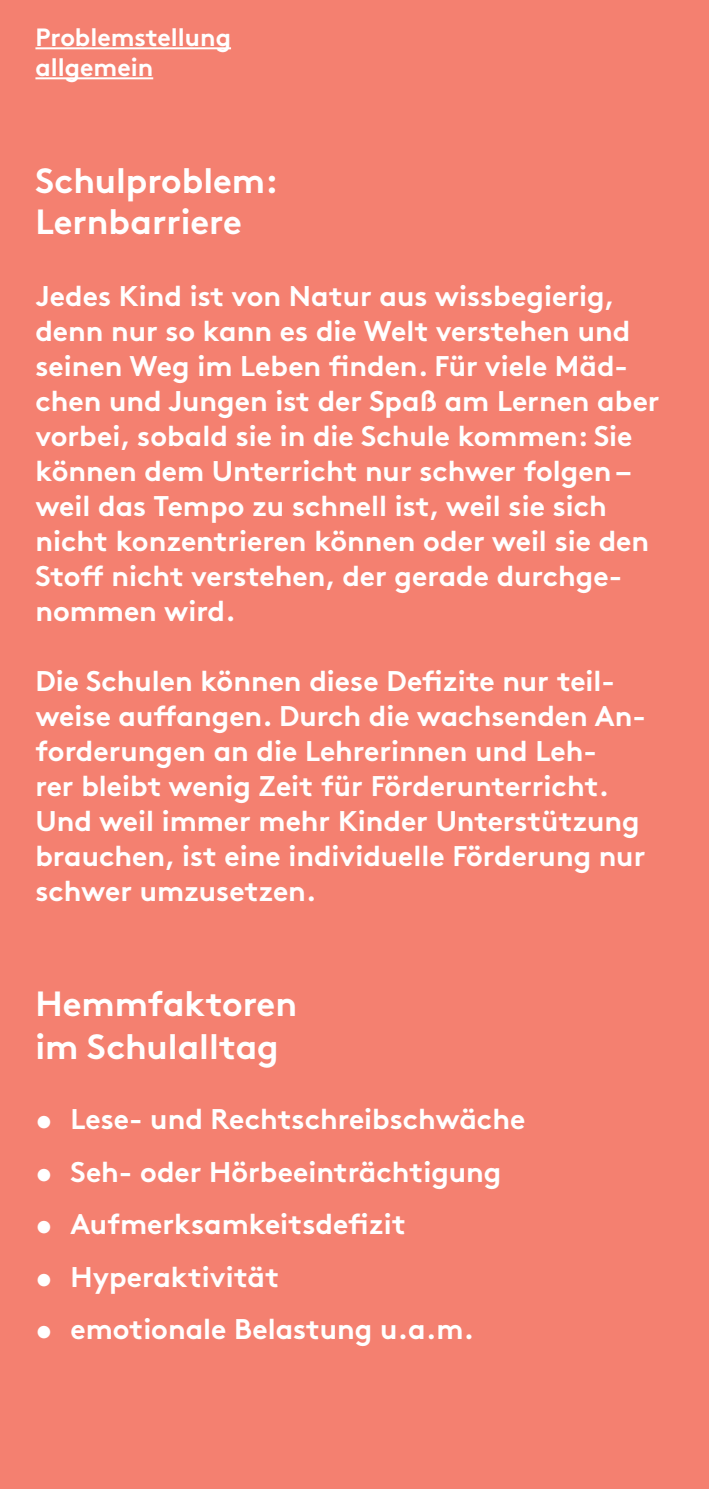
<style>
.page{position:relative;width:709px;height:1489px;background:#fff}
.page>*{position:absolute;margin:0;border:0;box-sizing:border-box;transform-origin:0 0}
.t1{font:700 35px/40px "Brown Pro";color:#fff}
.t2{font:700 28.5px/35px "Brown Pro";color:#fff}
.t3{font:700 25px/30px "Brown Pro";color:#fff}
</style>
<div class="page">
<div style="left:0;top:0;width:709px;height:1488px;background:#f48070"></div>
<hr style="left:35px;top:47px;width:196px;height:2px;background:#fff">
<hr style="left:35px;top:77px;width:118px;height:2px;background:#fff">
<p class="t3" style="left:35px;top:19px;width:197px">Problemstellung allgemein</p>
<p class="t1" style="left:35px;top:157px;width:244px">Schulproblem:<br>Lernbarriere</p>
<p class="t2" style="left:35px;top:275px;width:625px">Jedes Kind ist von Natur aus wissbegierig, denn nur so kann es die Welt verstehen und seinen Weg im Leben finden. Für viele Mäd&shy;chen und Jungen ist der Spaß am Lernen aber vorbei, sobald sie in die Schule kommen: Sie können dem Unterricht nur schwer folgen – weil das Tempo zu schnell ist, weil sie sich nicht konzentrieren können oder weil sie den Stoff nicht verstehen, der gerade durchge&shy;nommen wird.</p>
<p class="t2" style="left:35px;top:660px;width:612px">Die Schulen können diese Defizite nur teil&shy;weise auffangen. Durch die wachsenden An&shy;forderungen an die Lehrerinnen und Leh-<br>rer bleibt wenig Zeit für Förderunterricht.<br>Und weil immer mehr Kinder Unterstützung brauchen, ist eine individuelle Förderung nur schwer umzusetzen.</p>
<p class="t1" style="left:35px;top:979px;width:263px;line-height:42.5px">Hemmfaktoren im Schulalltag</p>
<p class="t2" style="left:35px;top:1098px;width:491px">• Lese- und Rechtschreibschwäche</p>
<p class="t2" style="left:35px;top:1150px;width:467px">• Seh- oder Hörbeeinträchtigung</p>
<p class="t2" style="left:35px;top:1203px;width:372px">• Aufmerksamkeitsdefizit</p>
<p class="t2" style="left:35px;top:1255px;width:245px">• Hyperaktivität</p>
<p class="t2" style="left:35px;top:1308px;width:440px">• emotionale Belastung u.a.m.</p>
</div>
